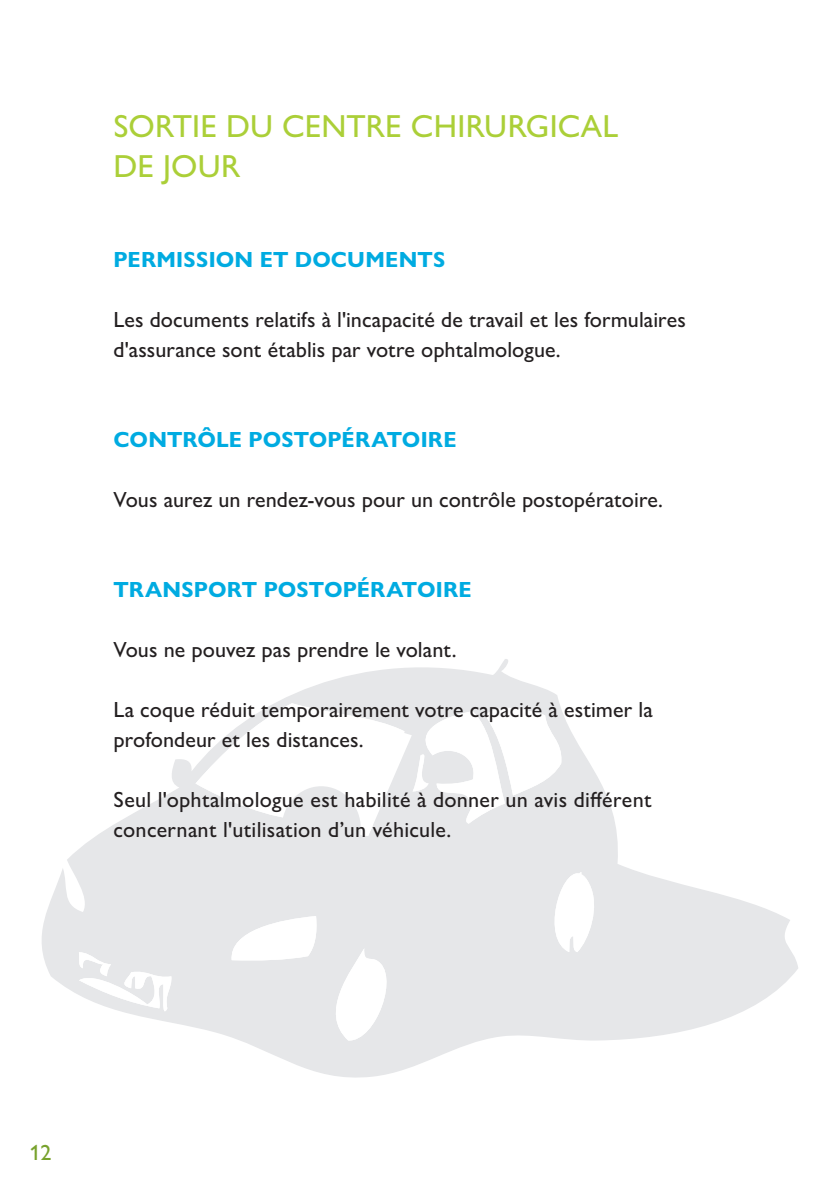
<style>
.page{position:relative;width:840px;height:1191px;background:#fff}
.page>*{position:absolute;margin:0;border:0;box-sizing:border-box;transform-origin:0 0}
.t1{font:500 32px/40px "Gill Sans Nova";letter-spacing:.005em;color:#abcf38}
.t2{font:500 22px/30px "Gill Sans Nova";letter-spacing:.005em;color:#231f20}
.t3{font:700 22px "Gill Sans Nova";letter-spacing:.005em;color:#00abe1}
.t4{font:500 22px "Gill Sans Nova";color:#78a22d}
</style>
<div class="page">
<svg style="left:42px;top:659px;width:755px;height:419px;fill:#e6e7e9"></svg>
<svg style="left:540px;top:869px;width:60px;height:83px"></svg>
<svg style="left:229px;top:916px;width:172px;height:126px"></svg>
<svg style="left:77px;top:951px;width:95px;height:69px"></svg>
<svg style="left:195px;top:702px;width:368px;height:135px"></svg>
<div style="left:281px;top:786px;width:79px;height:84px;background:#e6e7e9;border-radius:50%"></div>
<h1 class="t1" style="left:113px;top:106px;width:506px">SORTIE DU CENTRE CHIRURGICAL<br>DE JOUR</h1>
<p class="t3" style="left:113px;top:246px;width:333px">PERMISSION ET DOCUMENTS</p>
<p class="t2" style="left:113px;top:304px;width:573px">Les documents relatifs à l'incapacité de travail et les formulaires d'assurance sont établis par votre ophtalmologue.</p>
<p class="t3" style="left:113px;top:426px;width:344px">CONTRÔLE POSTOPÉRATOIRE</p>
<p class="t2" style="left:113px;top:484px;width:550px">Vous aurez un rendez-vous pour un contrôle postopératoire.</p>
<p class="t3" style="left:113px;top:576px;width:359px">TRANSPORT POSTOPÉRATOIRE</p>
<p class="t2" style="left:113px;top:634px;width:344px">Vous ne pouvez pas prendre le volant.</p>
<p class="t2" style="left:113px;top:694px;width:540px">La coque réduit temporairement votre capacité à estimer la profondeur et les distances.</p>
<p class="t2" style="left:113px;top:784px;width:539px">Seul l'ophtalmologue est habilité à donner un avis différent concernant l'utilisation d’un véhicule.</p>
<p class="t4" style="left:29px;top:1138px;width:23px">12</p>
</div>
